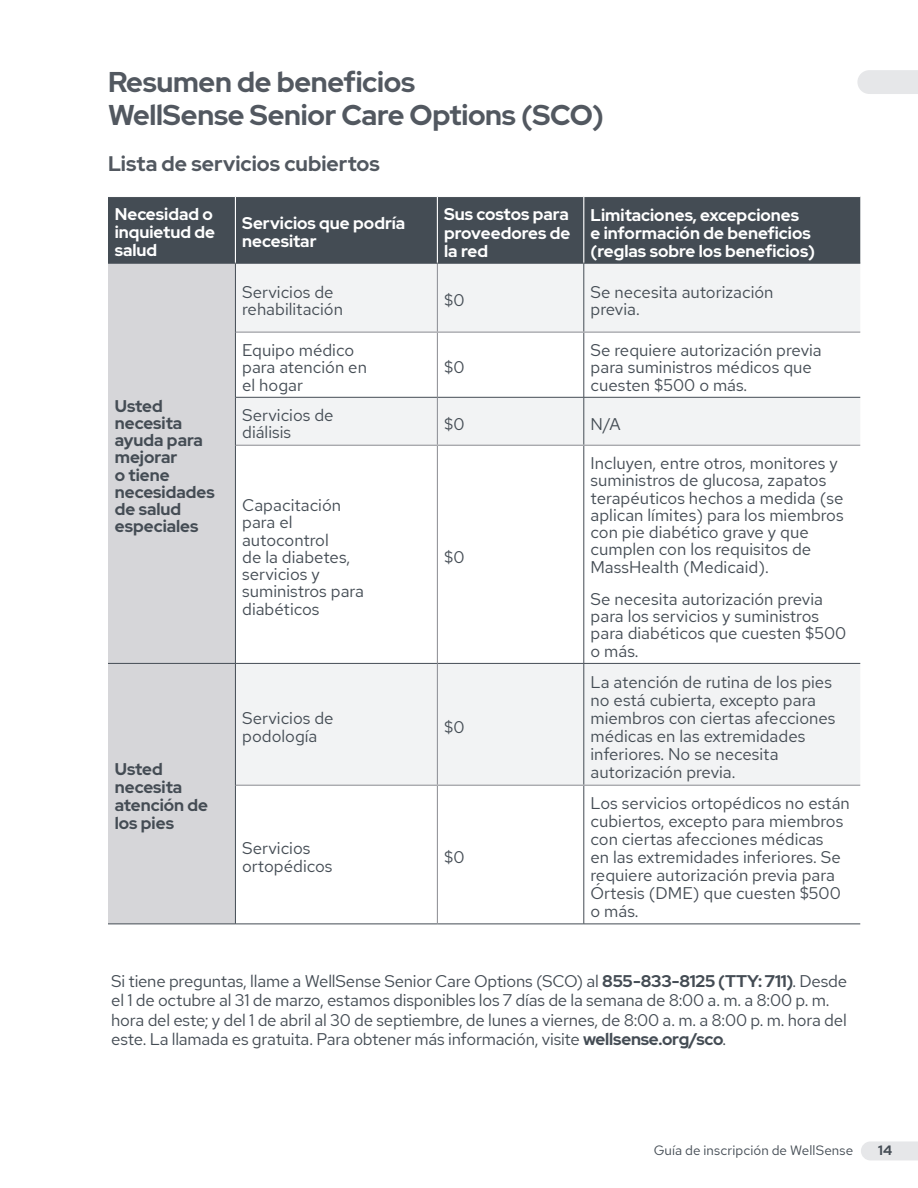
<style>
.page{position:relative;width:918px;height:1188px;background:#fff}
.page>*{position:absolute;margin:0;border:0;box-sizing:border-box;transform-origin:0 0}
.t1{font:700 28.5px/33px "Red Hat Display";letter-spacing:-.01em;color:#525860}
.Green_Bullet_Points{font:700 21px "Red Hat Display";color:#525860}
.Copy{font:16.8px/17.2px "Red Hat Text";color:#444c54}
.Body_A{font:16.8px/17.2px "Red Hat Text";color:#444c54}
.Table_text{font:700 16.8px/18px "Red Hat Display";color:#fff}
.Body_A-2{font:700 16.8px/17.2px "Red Hat Display";color:#444c54}
.t2{font:13.5px "Red Hat Text";letter-spacing:.01em;color:#444c54}
.t3{font:700 13.5px "Red Hat Display";color:#444c54}
.s1{font-family:"Red Hat Display";font-weight:700}
</style>
<div class="page">
<svg style="left:861px;top:1141px;width:57px;height:19px"></svg>
<svg style="left:857px;top:70px;width:61px;height:24px"></svg>
<div style="left:108px;top:197px;width:752px;height:66px;background:#444c54"></div>
<div style="left:108px;top:264px;width:127px;height:660px;background:#d6d6d9"></div>
<svg style="left:236px;top:264px;width:624px;height:521px;fill:#f2f3f4"></svg>
<svg style="left:236px;top:333px;width:624px;height:64px"></svg>
<hr style="left:235px;top:264px;width:1px;height:68px;background:#444c54">
<hr style="left:584px;top:264px;width:1px;height:68px;background:#444c54">
<hr style="left:235px;top:332px;width:1px;height:65px;background:#444c54">
<hr style="left:584px;top:333px;width:1px;height:64px;background:#444c54">
<hr style="left:235px;top:397px;width:202px;height:1px;background:#444c54">
<hr style="left:235px;top:397px;width:1px;height:48px;background:#444c54">
<hr style="left:437px;top:397px;width:147px;height:1px;background:#444c54">
<hr style="left:584px;top:397px;width:276px;height:1px;background:#444c54">
<hr style="left:584px;top:397px;width:1px;height:48px;background:#444c54">
<hr style="left:235px;top:445px;width:1px;height:218px;background:#444c54">
<hr style="left:584px;top:446px;width:1px;height:217px;background:#444c54">
<hr style="left:235px;top:663px;width:202px;height:1px;background:#444c54">
<hr style="left:235px;top:664px;width:1px;height:121px;background:#444c54">
<hr style="left:437px;top:663px;width:147px;height:1px;background:#444c54">
<hr style="left:584px;top:663px;width:276px;height:1px;background:#444c54">
<hr style="left:584px;top:664px;width:1px;height:121px;background:#444c54">
<hr style="left:235px;top:785px;width:1px;height:139px;background:#444c54">
<hr style="left:584px;top:786px;width:1px;height:138px;background:#444c54">
<hr style="left:235px;top:924px;width:202px;height:1px;background:#444c54">
<hr style="left:437px;top:924px;width:147px;height:1px;background:#444c54">
<hr style="left:584px;top:924px;width:276px;height:1px;background:#444c54">
<hr style="left:437px;top:264px;width:1px;height:68px;background:#909197">
<hr style="left:236px;top:332px;width:201px;height:1px;background:#909197">
<hr style="left:437px;top:332px;width:147px;height:1px;background:#909197">
<hr style="left:437px;top:333px;width:1px;height:64px;background:#909197">
<hr style="left:584px;top:332px;width:276px;height:1px;background:#909197">
<hr style="left:437px;top:397px;width:1px;height:48px;background:#909197">
<hr style="left:236px;top:445px;width:201px;height:1px;background:#909197">
<hr style="left:437px;top:445px;width:147px;height:1px;background:#909197">
<hr style="left:437px;top:446px;width:1px;height:217px;background:#909197">
<hr style="left:584px;top:445px;width:276px;height:1px;background:#909197">
<hr style="left:437px;top:664px;width:1px;height:121px;background:#909197">
<hr style="left:236px;top:785px;width:201px;height:1px;background:#909197">
<hr style="left:437px;top:785px;width:147px;height:1px;background:#909197">
<hr style="left:437px;top:786px;width:1px;height:138px;background:#909197">
<hr style="left:584px;top:785px;width:276px;height:1px;background:#909197">
<hr style="left:108px;top:663px;width:127px;height:1px;background:#444c54">
<hr style="left:108px;top:924px;width:127px;height:1px;background:#444c54">
<hr style="left:108px;top:263px;width:127px;height:1px;background:#444c54">
<hr style="left:235px;top:263px;width:202px;height:1px;background:#444c54">
<hr style="left:437px;top:263px;width:147px;height:1px;background:#444c54">
<hr style="left:584px;top:263px;width:276px;height:1px;background:#444c54">
<hr style="left:235px;top:197px;width:1px;height:66px;background:#fff">
<hr style="left:437px;top:197px;width:1px;height:66px;background:#fff">
<hr style="left:583px;top:197px;width:1px;height:66px;background:#fff">
<h1 class="t1" style="left:108px;top:65px;width:498px">Resumen de beneficios<br>WellSense Senior Care Options (SCO)</h1>
<p class="Green_Bullet_Points" style="left:108px;top:150px;width:273px">Lista de servicios cubiertos</p>
<p class="Table_text" style="left:115px;top:205px;width:102px">Necesidad o inquietud de salud</p>
<p class="Table_text" style="left:242px;top:214px;width:165px">Servicios que podría necesitar</p>
<p class="Table_text" style="left:444px;top:205px;width:128px;text-align:justify">Sus costos para proveedores de la red</p>
<p class="Table_text" style="left:591px;top:205px;width:226px">Limitaciones, excepciones<br>e información de beneficios (reglas sobre los beneficios)</p>
<p class="Body_A-2" style="left:115px;top:397px;width:101px">Usted necesita ayuda para mejorar<br>o tiene necesidades de salud especiales</p>
<p class="Body_A-2" style="left:115px;top:760px;width:95px;line-height:18px">Usted necesita atención de los pies</p>
<p class="Body_A" style="left:242px;top:283px;width:102px">Servicios de rehabilitación</p>
<p class="Body_A" style="left:444px;top:292px;width:22px">$0</p>
<p class="Body_A" style="left:591px;top:283px;width:185px">Se necesita autorización previa.</p>
<p class="Body_A" style="left:242px;top:341px;width:126px">Equipo médico para atención en el hogar</p>
<p class="Copy" style="left:591px;top:341px;width:233px">Se requiere autorización previa para suministros médicos que cuesten $500 o más.</p>
<p class="Body_A" style="left:444px;top:359px;width:22px">$0</p>
<p class="Body_A" style="left:242px;top:406px;width:93px">Servicios de diálisis</p>
<p class="Body_A" style="left:444px;top:415px;width:22px">$0</p>
<p class="Copy" style="left:591px;top:415px;width:31px">N/A</p>
<p class="Body_A" style="left:242px;top:496px;width:123px">Capacitación para el autocontrol<br>de la diabetes, servicios y suministros para diabéticos</p>
<p class="Body_A" style="left:444px;top:548px;width:22px">$0</p>
<p class="Body_A" style="left:242px;top:709px;width:93px;line-height:18px">Servicios de podología</p>
<p class="Body_A" style="left:444px;top:718px;width:22px">$0</p>
<p class="Body_A" style="left:242px;top:839px;width:92px;line-height:18px">Servicios ortopédicos</p>
<p class="Body_A" style="left:444px;top:848px;width:22px">$0</p>
<p class="Copy" style="left:591px;top:454px;width:255px">Incluyen, entre otros, monitores y suministros de glucosa, zapatos terapéuticos hechos a medida (se aplican límites) para los miembros con pie diabético grave y que cumplen con los requisitos de<br>MassHealth (Medicaid).</p>
<p class="Copy" style="left:591px;top:590px;width:257px">Se necesita autorización previa para los servicios y suministros para diabéticos que cuesten $500 o más.</p>
<p class="Copy" style="left:591px;top:673px;width:247px;line-height:18px">La atención de rutina de los pies no está cubierta, excepto para miembros con ciertas afecciones médicas en las extremidades inferiores. No se necesita autorización previa.</p>
<p class="Copy" style="left:591px;top:794px;width:261px;line-height:18px">Los servicios ortopédicos no están cubiertos, excepto para miembros con ciertas afecciones médicas<br>en las extremidades inferiores. Se requiere autorización previa para<br>Órtesis (DME) que cuesten $500 o más.</p>
<p class="Copy" style="left:111px;top:971px;width:737px;line-height:19.5px">Si tiene preguntas, llame a WellSense Senior Care Options (SCO) al <span class="s1">855-833-8125 (TTY: 711)</span>. Desde el 1 de octubre al 31 de marzo, estamos disponibles los 7 días de la semana de 8:00 a. m. a 8:00 p. m. hora del este; y del 1 de abril al 30 de septiembre, de lunes a viernes, de 8:00 a. m. a 8:00 p. m. hora del este. La llamada es gratuita. Para obtener más información, visite <span class="s1">wellsense.org/sco</span>.</p>
<p class="t2" style="left:654px;top:1142px;width:201px">Guía de inscripción de WellSense</p>
<p class="t3" style="left:878px;top:1142px;width:16px">14</p>
</div>
